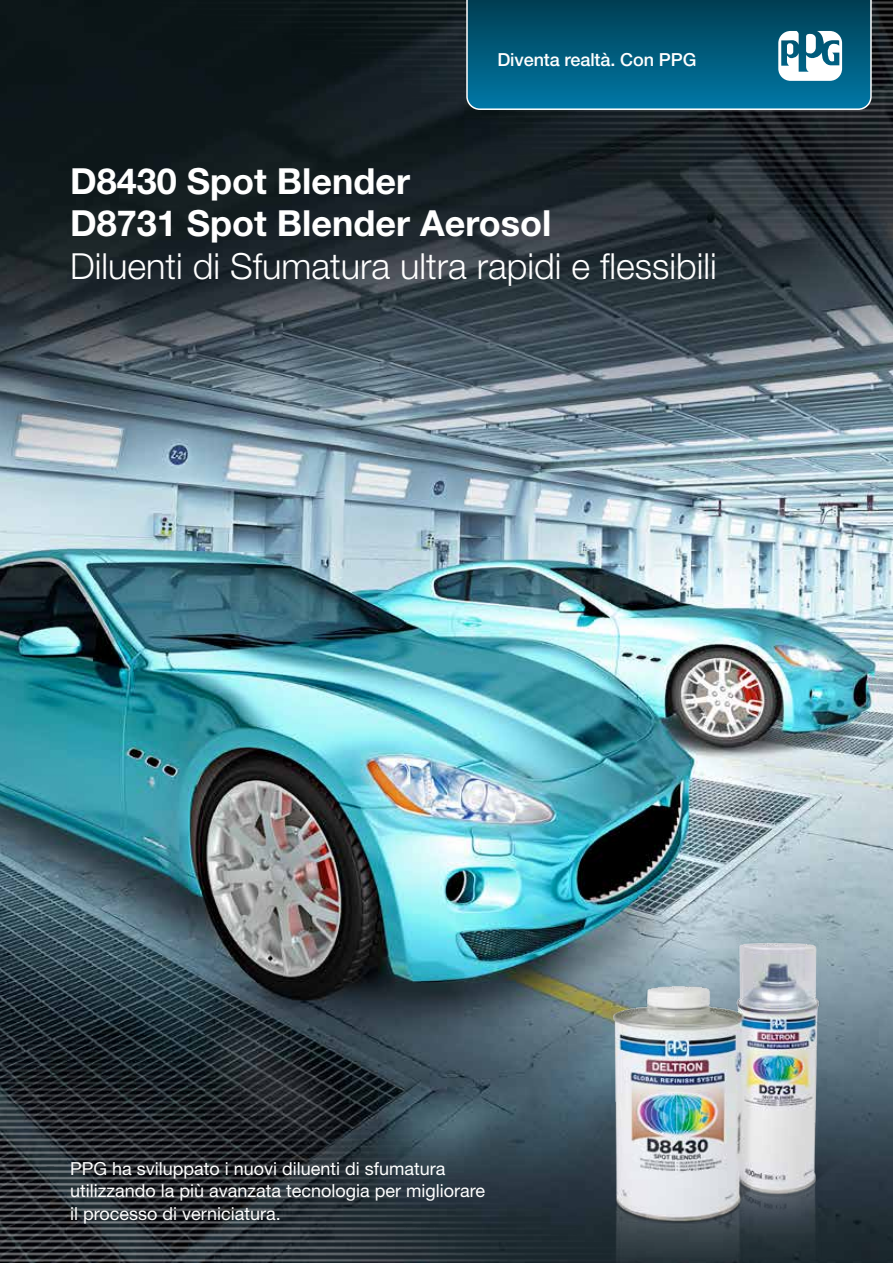
<style>
.page{position:relative;width:893px;height:1263px;background:#fff}
.page>*{position:absolute;margin:0;border:0;box-sizing:border-box;transform-origin:0 0}
.t1{font:300 36px "Helvetica Neue";color:#fff}
.t2{font:700 36px/42px "Helvetica Neue";color:#fff}
.t3{font:18px/22.5px "Helvetica Neue";color:#fff}
.t4{font:500 18px "Helvetica Neue";letter-spacing:-.005em;color:#fff}
</style>
<div class="page">
<img style="left:0;top:0;width:893px;height:983px">
<img style="left:0;top:983px;width:546px;height:280px">
<img style="left:134px;top:0;width:759px;height:280px">
<img style="left:546px;top:904px;width:347px;height:359px">
<svg style="left:466px;top:0;width:406px;height:110px;background:#106584"></svg>
<p class="t4" style="left:497px;top:45px;width:201px">Diventa realtà. Con PPG</p>
<h1 class="t2" style="left:70px;top:159px;width:483px">D8430 Spot Blender<br>D8731 Spot Blender Aerosol</h1>
<h1 class="t1" style="left:70px;top:244px;width:648px">Diluenti di Sfumatura ultra rapidi e flessibili</h1>
<p class="t3" style="left:70px;top:1157px;width:416px">PPG ha sviluppato i nuovi diluenti di sfumatura utilizzando la più avanzata tecnologia per migliorare il processo di verniciatura.</p>
</div>
